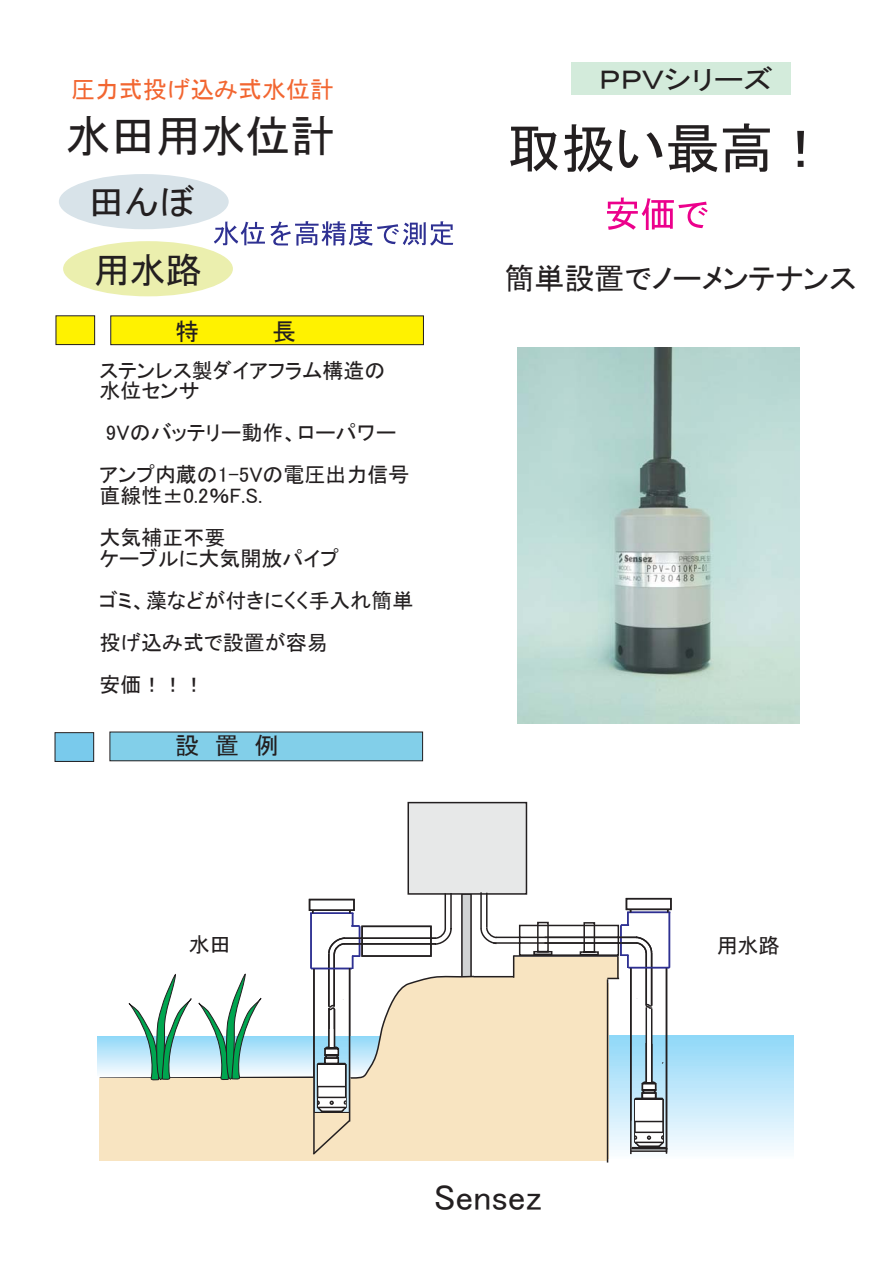
<style>
.page{position:relative;width:893px;height:1263px;background:#fff}
.page>*{position:absolute;margin:0;border:0;box-sizing:border-box;transform-origin:0 0}
.t1{font:53.85px "MS P Gothic";color:#231f20}
.t2{font:45px "MS P Gothic";color:#231f20}
.t3{font:36px/68.2px "MS P Gothic";color:#231f20}
.t4{font:30px "MS P Gothic";color:#231f20}
.t5{font:27px "MS P Gothic";color:#231f20;scale:1.13 1}
.t6{font:24px "MS P Gothic";color:#f26631}
.t7{font:24px "MS P Gothic";color:#231f20}
.t8{font:21px/42px "MS P Gothic";color:#231f20}
</style>
<div class="page">
<div style="left:56px;top:316px;width:39px;height:29px;background:#fff200"></div>
<div style="left:56px;top:316px;width:39px;height:29px;border:1px solid #231f20"></div>
<div style="left:111px;top:316px;width:312px;height:29px;background:#fff200"></div>
<div style="left:111px;top:316px;width:313px;height:29px;border:1px solid #231f20"></div>
<div style="left:110px;top:732px;width:313px;height:29px;background:#82cfe9"></div>
<div style="left:110px;top:732px;width:313px;height:29px;border:1px solid #231f20"></div>
<div style="left:55px;top:733px;width:39px;height:28px;background:#79caec"></div>
<div style="left:55px;top:732px;width:39px;height:30px;border:1px solid #231f20"></div>
<div style="left:571px;top:62px;width:219px;height:33px;background:#d3ebdb"></div>
<img style="left:607px;top:198px;width:101px;height:32px">
<img style="left:214px;top:221px;width:158px;height:25px">
<div style="left:59px;top:174px;width:170px;height:55px;background:#d8e3e9;border-radius:50%"></div>
<div style="left:63px;top:241px;width:170px;height:55px;background:#ebefae;border-radius:50%"></div>
<div style="left:407px;top:802px;width:120px;height:93px;border:1px solid #231f20"></div>
<div style="left:142px;top:1154px;width:466px;height:7px;background:#f8e4c1"></div>
<hr style="left:607px;top:979px;width:1px;height:184px;background:#231f20">
<svg style="left:98px;top:891px;width:574px;height:265px"></svg>
<img style="left:517px;top:347px;width:282px;height:376px">
<p class="t6" style="left:71px;top:77px;width:265px">圧力式投げ込み式水位計</p>
<h2 class="t2" style="left:66px;top:113px;width:271px">水田用水位計</h2>
<h3 class="t3" style="left:88px;top:168px;width:115px">田んぼ用水路</h3>
<p class="t7" style="left:175px;top:319px;width:25px">特</p>
<p class="t7" style="left:272px;top:319px;width:25px">長</p>
<p class="t8" style="left:100px;top:359px;width:287px;line-height:21px">ステンレス製ダイアフラム構造の水位センサ</p>
<p class="t8" style="left:100px;top:412px;width:311px;text-align:center">9Vのバッテリー動作、ローパワーアンプ内蔵の1-5Vの電圧出力信号</p>
<p class="t8" style="left:100px;top:475px;width:164px">直線性±0.2％F.S.大気補正不要</p>
<p class="t8" style="left:100px;top:538px;width:315px">ケーブルに大気開放パイプ<br>ゴミ、藻などが付きにくく手入れ簡単投げ込み式で設置が容易<br>安価！！！</p>
<p class="t7" style="left:175px;top:734px;width:105px">設　置　例</p>
<p class="t5" style="left:599px;top:66px;width:156px">ＰＰＶシリーズ</p>
<h1 class="t1" style="left:507px;top:121px;width:322px">取扱い最高！</h1>
<h3 class="t4" style="left:505px;top:264px;width:353px">簡単設置でノーメンテナンス</h3>
<p class="t8" style="left:189px;top:923px;width:43px">水田</p>
<p class="t8" style="left:717px;top:924px;width:64px">用水路</p>
<h3 class="t3" style="left:434px;top:1163px;width:110px">Sensez</h3>
</div>
